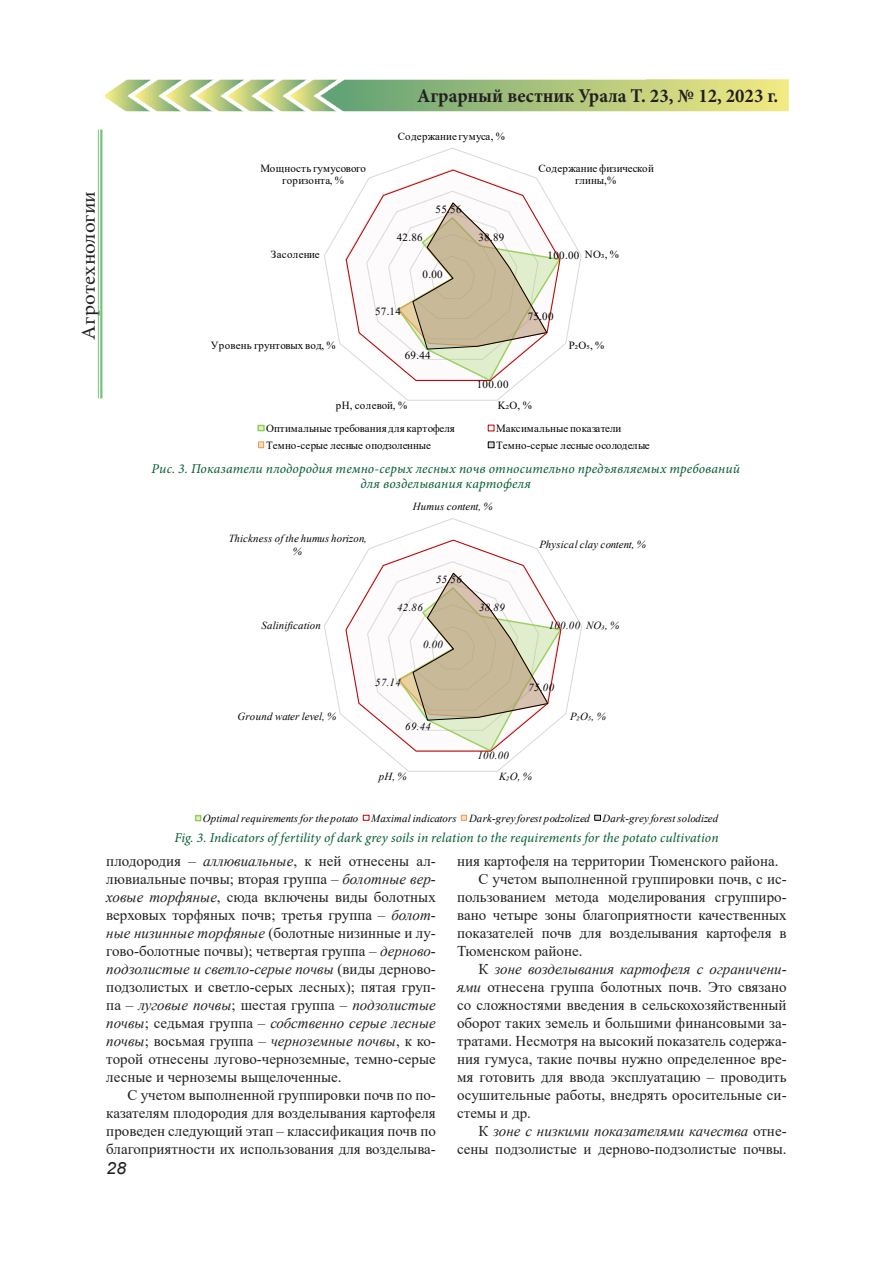
<style>
.page{position:relative;width:893px;height:1263px;background:#fff}
.page>*{position:absolute;margin:0;border:0;box-sizing:border-box;transform-origin:0 0}
.t1{font:700 19.5px "Minion Pro";color:#231f20;scale:.96 1}
.t2{font:19.5px "Minion Pro";letter-spacing:.005em;color:#231f20;scale:1.08 1}
.t3{font:italic 16.8px "Arial";color:#231f20;scale:1.08 1}
.t4{font:15px/18px "Times New Roman";color:#231f20;text-align:justify}
.t5{font:italic 15px "Times New Roman";color:#231f20}
.t6{font:italic 13.5px/15px "Minion Pro";letter-spacing:.01em;color:#025b30;text-align:center}
.t7{font:10.95px/12.5px "Times New Roman";letter-spacing:.02em;color:#000;text-align:center}
.t8{font:10.95px/12.5px "Times New Roman";color:#000;text-align:center}
.t9{font:10.95px "Times New Roman";letter-spacing:-.005em;color:#000}
.t10{font:italic 10.8px/12.3px "Times New Roman";letter-spacing:.025em;color:#000;text-align:center}
.t11{font:italic 10.8px "Times New Roman";letter-spacing:-.01em;color:#000}
.s1{font-style:italic}
.s2{font-style:normal}
</style>
<div class="page">
<hr style="left:100px;top:129px;width:2px;height:269px;background:#40ae49">
<hr style="left:98px;top:129px;width:1px;height:269px;background:#40ae49">
<img style="left:105px;top:79px;width:684px;height:32px">
<svg style="left:324px;top:148px;width:258px;height:253px"></svg>
<svg style="left:346px;top:170px;width:216px;height:212px"></svg>
<div style="left:257px;top:425px;width:8px;height:6px;border:1px solid #92d050"></div>
<svg style="left:488px;top:425px;width:6px;height:6px"></svg>
<div style="left:258px;top:441px;width:6px;height:7px;border:1px solid #f79646"></div>
<div style="left:488px;top:441px;width:6px;height:7px;border:1px solid #000"></div>
<svg style="left:324px;top:518px;width:258px;height:254px"></svg>
<svg style="left:345px;top:539px;width:217px;height:213px"></svg>
<svg style="left:397px;top:572px;width:166px;height:181px"></svg>
<svg style="left:195px;top:815px;width:6px;height:6px"></svg>
<svg style="left:363px;top:815px;width:6px;height:6px"></svg>
<svg style="left:461px;top:815px;width:6px;height:6px"></svg>
<div style="left:594px;top:815px;width:7px;height:6px;border:1px solid #000"></div>
<h1 class="t1" style="left:417px;top:82px;width:378px">Аграрный вестник Урала Т. 23, № 12, 2023 г.</h1>
<h1 class="t2" style="left:76px;top:340px;width:139px;rotate:-90deg">Агротехнологии</h1>
<p class="t7" style="left:398px;top:130px;width:109px">Содержание гумуса, %</p>
<p class="t7" style="left:260px;top:162px;width:107px">Мощность гумусового горизонта, %</p>
<p class="t8" style="left:538px;top:162px;width:117px">Содержание физической глины,%</p>
<p class="t7" style="left:436px;top:203px;width:27px">55.56</p>
<p class="t7" style="left:397px;top:231px;width:27px">42.86</p>
<p class="t7" style="left:478px;top:230px;width:27px">38.89</p>
<p class="t7" style="left:271px;top:248px;width:50px">Засоление</p>
<p class="t7" style="left:585px;top:248px;width:36px">NO₃, %</p>
<p class="t7" style="left:547px;top:248px;width:33px">100.00</p>
<p class="t7" style="left:423px;top:267px;width:22px">0.00</p>
<p class="t7" style="left:375px;top:305px;width:27px">57.14</p>
<p class="t7" style="left:528px;top:310px;width:27px">75.00</p>
<p class="t8" style="left:211px;top:339px;width:126px">Уровень грунтовых вод, %</p>
<p class="t7" style="left:405px;top:349px;width:27px">69.44</p>
<p class="t7" style="left:569px;top:339px;width:37px">P₂O₅, %</p>
<p class="t7" style="left:477px;top:378px;width:33px">100.00</p>
<p class="t7" style="left:336px;top:399px;width:73px">pH, солевой, %</p>
<p class="t7" style="left:498px;top:399px;width:36px">K₂O, %</p>
<p class="t8" style="left:266px;top:422px;width:190px">Оптимальные требования для картофеля</p>
<p class="t7" style="left:496px;top:422px;width:127px">Максимальные показатели</p>
<p class="t8" style="left:266px;top:439px;width:167px">Темно-серые лесные оподзоленные</p>
<p class="t9" style="left:496px;top:437px;width:155px">Темно-серые лесные осолоделые</p>
<p class="t6" style="left:152px;top:461px;width:590px">Рис. 3. Показатели плодородия темно-серых лесных почв относительно предъявляемых требований для возделывания картофеля</p>
<p class="t10" style="left:229px;top:532px;width:140px">Thickness of the humus horizon, %</p>
<p class="t11" style="left:261px;top:618px;width:61px">Salinification</p>
<p class="t10" style="left:413px;top:500px;width:81px">Humus content, %</p>
<p class="t10" style="left:397px;top:601px;width:27px">42.86</p>
<p class="t10" style="left:436px;top:573px;width:27px">55.56</p>
<p class="t10" style="left:423px;top:638px;width:21px">0.00</p>
<p class="t10" style="left:479px;top:601px;width:27px">38.89</p>
<p class="t10" style="left:539px;top:538px;width:108px">Physical clay content, %</p>
<p class="t10" style="left:586px;top:619px;width:34px">NO₃, %</p>
<p class="t10" style="left:549px;top:619px;width:33px">100.00</p>
<p class="t10" style="left:238px;top:710px;width:100px">Ground water level, %</p>
<p class="t10" style="left:375px;top:676px;width:27px">57.14</p>
<p class="t10" style="left:405px;top:720px;width:27px">69.44</p>
<p class="t10" style="left:528px;top:681px;width:27px">75.00</p>
<p class="t10" style="left:477px;top:749px;width:33px">100.00</p>
<p class="t10" style="left:379px;top:770px;width:29px">pH, %</p>
<p class="t10" style="left:499px;top:770px;width:34px">K₂O, %</p>
<p class="t10" style="left:570px;top:710px;width:37px">P₂O₅, %</p>
<p class="t10" style="left:203px;top:812px;width:517px">Optimal requirements for the potato Maximal indicators Dark-grey forest podzolized Dark-grey forest solodized</p>
<p class="t6" style="left:174px;top:830px;width:546px">Fig. 3. Indicators of fertility of dark grey soils in relation to the requirements for the potato cultivation</p>
<p class="t4" style="left:106px;top:852px;width:331px">плодородия – <span class="s1">аллювиальные</span>, к ней отнесены ал&shy;лювиальные почвы; вторая группа – <span class="s1">болотные вер&shy;ховые торфяные</span>, сюда включены виды болотных верховых торфяных почв; третья группа – <span class="s1">болот&shy;ные низинные торфяные</span> (болотные низинные и лу&shy;гово-болотные почвы); четвертая группа – <span class="s1">дерново&shy;подзолистые и светло-серые почвы</span> (виды дерново&shy;подзолистых и светло-серых лесных); пятая груп&shy;па – <span class="s1">луговые почвы</span>; шестая группа – <span class="s1">подзолистые почвы</span>; седьмая группа – <span class="s1">собственно серые лесные почвы</span>; восьмая группа – <span class="s1">черноземные почвы</span>, к ко&shy;торой отнесены лугово-черноземные, темно-серые лесные и черноземы выщелоченные.</p>
<p class="t4" style="left:106px;top:1086px;width:331px;text-indent:21px">С учетом выполненной группировки почв по по&shy;казателям плодородия для возделывания картофеля проведен следующий этап – классификация почв по благоприятности их использования для возделыва-</p>
<p class="t3" style="left:106px;top:1157px;width:20px">28</p>
<p class="t4" style="left:457px;top:852px;width:323px">ния картофеля на территории Тюменского района.</p>
<p class="t4" style="left:478px;top:870px;width:310px">С учетом выполненной группировки почв, с ис-</p>
<p class="t4" style="left:457px;top:888px;width:331px">пользованием метода моделирования сгруппиро-</p>
<p class="t4" style="left:457px;top:906px;width:331px">вано четыре зоны благоприятности качественных</p>
<p class="t4" style="left:457px;top:924px;width:331px">показателей почв для возделывания картофеля в</p>
<p class="t4" style="left:457px;top:942px;width:127px">Тюменском районе.</p>
<p class="t5" style="left:478px;top:959px;width:310px"><span class="s2">К</span> зоне возделывания картофеля с ограничени-</p>
<p class="t4" style="left:457px;top:978px;width:331px"><span class="s1">ями</span> отнесена группа болотных почв. Это связано</p>
<p class="t4" style="left:457px;top:996px;width:331px">со сложностями введения в сельскохозяйственный</p>
<p class="t4" style="left:457px;top:1014px;width:331px">оборот таких земель и большими финансовыми за-</p>
<p class="t4" style="left:457px;top:1032px;width:331px">тратами. Несмотря на высокий показатель содержа-</p>
<p class="t4" style="left:457px;top:1050px;width:331px">ния гумуса, такие почвы нужно определенное вре-</p>
<p class="t4" style="left:457px;top:1068px;width:331px">мя готовить для ввода эксплуатацию – проводить</p>
<p class="t4" style="left:457px;top:1086px;width:331px">осушительные работы, внедрять оросительные си-</p>
<p class="t4" style="left:457px;top:1104px;width:75px">стемы и др.</p>
<p class="t5" style="left:478px;top:1121px;width:310px"><span class="s2">К</span> зоне с низкими показателями качества <span class="s2">отне-</span></p>
<p class="t4" style="left:457px;top:1140px;width:331px">сены подзолистые и дерново-подзолистые почвы.</p>
</div>
